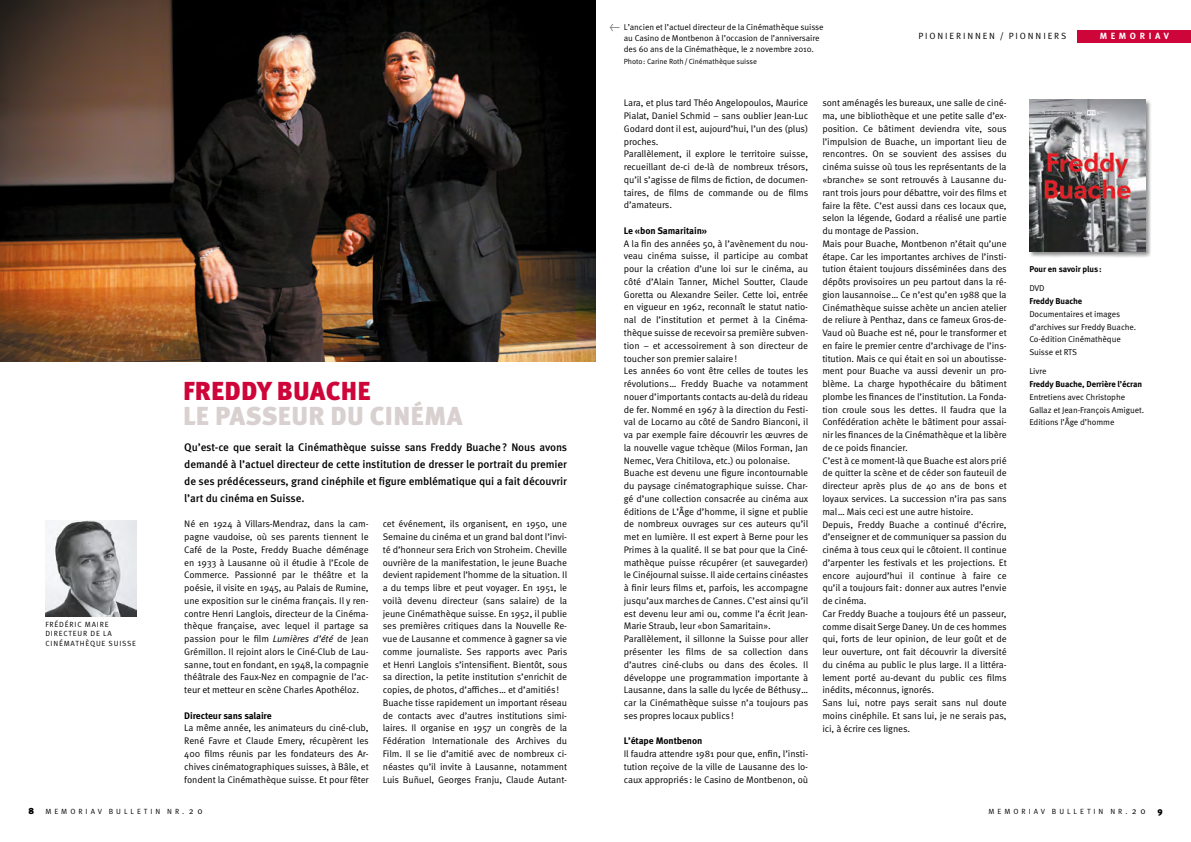
<style>
.page{position:relative;width:1191px;height:842px;background:#fff}
.page>*{position:absolute;margin:0;border:0;box-sizing:border-box;transform-origin:0 0}
.t1{font:900 26px "Meta Pro";letter-spacing:.01em;color:#d9d1d0}
.t2{font:900 26px "Meta Pro";letter-spacing:.01em;color:#ce0538}
.t3{font:500 11px/17px "Meta Pro";letter-spacing:-.01em;color:#000;text-align:justify}
.t4{font:9.5px/12.8px "Meta Pro";letter-spacing:-.01em;color:#000}
.t5{font:700 9.5px "Meta Pro";letter-spacing:-.01em;color:#000}
.t6{font:9px "Meta Pro";letter-spacing:.21em;color:#000}
.t7{font:700 9px "Meta Pro";letter-spacing:.4em;color:#fff}
.t8{font:900 9px "Meta Pro";color:#000}
.t9{font:8.5px/12.8px "Meta Pro";letter-spacing:-.01em;color:#000}
.t10{font:700 8.5px "Meta Pro";letter-spacing:-.01em;color:#000}
.t11{font:7.5px/9.5px "Meta Pro";letter-spacing:.11em;color:#000}
.t12{font:7.5px "Meta Pro";letter-spacing:-.01em;color:#000}
.s1{font-style:italic}
.s2{font-size:7.5px}
</style>
<div class="page">
<img style="left:0;top:0;width:595px;height:361px">
<div style="left:1029px;top:99px;width:123px;height:159px;background:#000;opacity:.44"></div>
<img style="left:1029px;top:99px;width:116px;height:152px">
<img style="left:45px;top:520px;width:91px;height:97px">
<div style="left:1077px;top:30px;width:114px;height:13px;background:#ce0538"></div>
<p class="t11" style="left:45px;top:620px;width:92px">Frédéric Maire directeur de La<br>Cinémathèque suisse</p>
<h1 class="t2" style="left:183px;top:374px;width:187px">FREDDY BUACHE</h1>
<h1 class="t1" style="left:183px;top:400px;width:281px">LE PASSEUR DU CINÉMA</h1>
<p class="t3" style="left:184px;top:439px;width:384px">Qu’est-ce que serait la Cinémathèque suisse sans Freddy Buache? Nous avons demandé à l’actuel directeur de cette institution de dresser le portrait du premier de ses prédécesseurs, grand cinéphile et figure emblématique qui a fait découvrir l’art du cinéma en Suisse.</p>
<p class="t4" style="left:383px;top:518px;width:186px">cet événement, ils organisent, en 1950, une Semaine du cinéma et un grand bal dont l’invi&shy;té d’honneur sera Erich von Stroheim. Cheville ouvrière de la manifestation, le jeune Buache devient rapidement l’homme de la situation. I l a du temps libre et peut voyager. En 1951, le voilà devenu directeur (sans salaire) de la jeune Cinémathèque suisse. En 1952, il publie ses premières critiques dans la N ouvelle Re&shy;vue de Lausanne et commence à gagner sa vie comme journaliste. Ses rapports avec Paris et H enri Langlois s’intensifient. Bientôt, sous sa direction, la petite institution s’enrichit de copies, de photos, d’affiches… et d’amitiés!<br>Buache tisse rapidement un important réseau de contacts avec d’autres institutions simi&shy;laires. I l organise en 1957 un congrès de la Fédération I nternationale des Archives du Film. I l se lie d’amitié avec de nombreux ci&shy;néastes qu’il invite à Lausanne, notamment Luis Buñuel, Georges Franju, Claude Autant-</p>
<p class="t4" style="left:184px;top:518px;width:186px;text-align:justify">N é en 1924 à Villars-Mendraz, dans la cam&shy;pagne vaudoise, où ses parents tiennent le Café de la Poste, Freddy B uache déménage en 1933 à Lausanne où il étudie à l’Ecole de Commerce. Passionné par le théâtre et la poésie, il visite en 1945, au Palais de Rumine, une exposition sur le cinéma français. I l y ren&shy;contre H enri Langlois, directeur de la Cinéma&shy;thèque française, avec lequel il partage sa passion pour le film <span class="s1">Lumières d’été</span> de Jean Grémillon. I l rejoint alors le Ciné-Club de Lau&shy;sanne, tout en fondant, en 1948, la compagnie théâtrale des Faux-N ez en compagnie de l’ac&shy;teur et metteur en scène Charles Apothéloz.</p>
<p class="t5" style="left:184px;top:709px;width:89px">Directeur sans salaire</p>
<p class="t4" style="left:184px;top:722px;width:186px;text-align:justify">La même année, les animateurs du ciné-club, René Favre et Claude Emery, récupèrent les 400 films réunis par les fondateurs des Ar&shy;chives cinématographiques suisses, à Bâle, et fondent la Cinémathèque suisse. Et pour fêter</p>
<p class="t9" style="left:624px;top:21px;width:201px;line-height:11.3px;text-indent:-14px">← L’ancien et l’actuel directeur de la Cinémathèque suisse au Casino de Montbenon à l’occasion de l’anniversaire des 60 ans de la Cinémathèque, le 2 novembre 2010.</p>
<p class="t12" style="left:624px;top:56px;width:135px">Photo: Carine Roth/ Cinémathèque suisse</p>
<p class="t6" style="left:918px;top:30px;width:149px">Pionierinnen / Pionniers</p>
<p class="t7" style="left:1099px;top:30px;width:71px">MEMORIAV</p>
<p class="t4" style="left:624px;top:97px;width:186px">Lara, et plus tard Théo Angelopoulos, Maurice Pialat, Daniel Schmid – sans oublier Jean-Luc Godard dont il est, aujourd’hui, l’un des (plus) proches.<br>Parallèlement, il explore le territoire suisse, recueillant de-ci de-là de nombreux trésors, qu’il s’agisse de films de fiction, de documen&shy;taires, de films de commande ou de films d’amateurs.</p>
<p class="t5" style="left:624px;top:225px;width:85px">Le «bon Samaritain»</p>
<p class="t4" style="left:624px;top:237px;width:186px">A la fin des années 50, à l’avènement du nou&shy;veau cinéma suisse, il participe au combat pour la création d’une loi sur le cinéma, au côté d’Alain Tanner, Michel Soutter, Claude Goretta ou Alexandre Seiler. Cette loi, entrée en vigueur en 1962, reconnaît le statut natio&shy;nal de l’institution et permet à la Cinéma&shy;thèque suisse de recevoir sa première subven&shy;tion – et accessoirement à son directeur de toucher son premier salaire!<br>Les années 60 vont être celles de toutes les révolutions… Freddy Buache va notamment nouer d’importants contacts au-delà du rideau de fer. Nommé en 1967 à la direction du Festi&shy;val de Locarno au côté de Sandro Bianconi, il va par exemple faire découvrir les œuvres de la nouvelle vague tchèque (Milos Forman, Jan N emec, Vera Chitilova, etc.) ou polonaise.<br>Buache est devenu une figure incontournable du paysage cinématographique suisse. Char&shy;gé d’une collection consacrée au cinéma aux éditions de L’Âge d’homme, il signe et publie de nombreux ouvrages sur ces auteurs qu’il met en lumière. I l est expert à Berne pour les Primes à la qualité. I l se bat pour que la Ciné&shy;mathèque puisse récupérer (et sauvegarder) le Cinéjournal suisse. I l aide certains cinéastes à finir leurs films et, parfois, les accompagne jusqu’aux marches de Cannes. C’est ainsi qu’il est devenu leur ami ou, comme l’a écrit Jean-Marie Straub, leur «bon Samaritain».<br>Parallèlement, il sillonne la Suisse pour aller présenter les films de sa collection dans d’autres ciné-clubs ou dans des écoles. I l développe une programmation importante à Lausanne, dans la salle du lycée de Béthusy… car la Cinémathèque suisse n’a toujours pas ses propres locaux publics!</p>
<p class="t5" style="left:624px;top:735px;width:80px">L’étape Montbenon</p>
<p class="t4" style="left:624px;top:748px;width:186px;text-align:justify">I l faudra attendre 1981 pour que, enfin, l’insti&shy;tution reçoive de la ville de Lausanne des lo&shy;caux appropriés: le Casino de Montbenon, où</p>
<p class="t4" style="left:822px;top:97px;width:186px">sont aménagés les bureaux, une salle de ciné&shy;ma, une bibliothèque et une petite salle d’ex&shy;position. Ce bâtiment deviendra vite, sous l’impulsion de Buache, un important lieu de rencontres. On se souvient des assises du cinéma suisse où tous les représentants de la «branche» se sont retrouvés à Lausanne du&shy;rant trois jours pour débattre, voir des films et faire la fête. C’est aussi dans ces locaux que, selon la légende, Godard a réalisé une partie du montage de Passion.<br>Mais pour Buache, Montbenon n’était qu’une étape. Car les importantes archives de l’insti&shy;tution étaient toujours disséminées dans des dépôts provisoires un peu partout dans la ré&shy;gion lausannoise… Ce n’est qu’en 1988 que la Cinémathèque suisse achète un ancien atelier de reliure à Penthaz, dans ce fameux Gros-de-Vaud où Buache est né, pour le transformer et en faire le premier centre d’archivage de l’ins&shy;titution. Mais ce qui était en soi un aboutisse&shy;ment pour Buache va aussi devenir un pro&shy;blème. La charge hypothécaire du bâtiment plombe les finances de l’institution. La Fonda&shy;tion croule sous les dettes. I l faudra que la Confédération achète le bâtiment pour assai&shy;nir les finances de la Cinémathèque et la libère de ce poids financier.<br>C’est à ce moment-là que Buache est alors prié de quitter la scène et de céder son fauteuil de directeur après plus de 40 ans de bons et loyaux services. La succession n’ira pas sans mal… Mais ceci est une autre histoire.<br>Depuis, Freddy Buache a continué d’écrire, d’enseigner et de communiquer sa passion du cinéma à tous ceux qui le côtoient. I l continue d’arpenter les festivals et les projections. Et encore aujourd’hui il continue à faire ce qu’il a toujours fait: donner aux autres l’envie de cinéma.<br>Car Freddy Buache a toujours été un passeur, comme disait Serge Daney. U n de ces hommes qui, forts de leur opinion, de leur goût et de leur ouverture, ont fait découvrir la diversité du cinéma au public le plus large. I l a littéra&shy;lement porté au-devant du public ces films inédits, méconnus, ignorés.<br>Sans lui, notre pays serait sans nul doute moins cinéphile. Et sans lui, je ne serais pas, ici, à écrire ces lignes.</p>
<p class="t10" style="left:1029px;top:264px;width:74px">Pour en savoir plus:</p>
<p class="t9" style="left:1029px;top:282px;width:6px">DVD</p>
<p class="t10" style="left:1029px;top:296px;width:54px">Freddy Buache</p>
<p class="t9" style="left:1029px;top:308px;width:108px">Documentaires et images d’archives sur Freddy Buache.<br>Co-édition Cinémathèque -Suisse et RTS</p>
<p class="t9" style="left:1029px;top:365px;width:19px">Livre</p>
<p class="t10" style="left:1029px;top:379px;width:114px">Freddy Buache, Derrière l’écran</p>
<p class="t9" style="left:1029px;top:391px;width:116px">Entretiens avec Christophe -Gallaz et Jean-François Amiguet.<br>Editions l’Âge d’homme</p>
<p class="t8" style="left:28px;top:805px;width:7px">8</p>
<p class="t11" style="left:45px;top:806px;width:8px">MEMORI</p>
<p class="t11" style="left:91px;top:806px;width:26px">AV BULLETIN</p>
<p class="t11" style="left:167px;top:806px;width:7px">NR</p>
<p class="t6" style="left:182px;top:805px;width:22px"><span class="s2">.</span>20</p>
<p class="t11" style="left:988px;top:806px;width:8px">MEMORI</p>
<p class="t11" style="left:1033px;top:806px;width:26px">AV BULLETIN</p>
<p class="t11" style="left:1110px;top:806px;width:7px">NR</p>
<p class="t6" style="left:1125px;top:805px;width:22px"><span class="s2">.</span>20</p>
<p class="t8" style="left:1157px;top:805px;width:7px">9</p>
</div>
